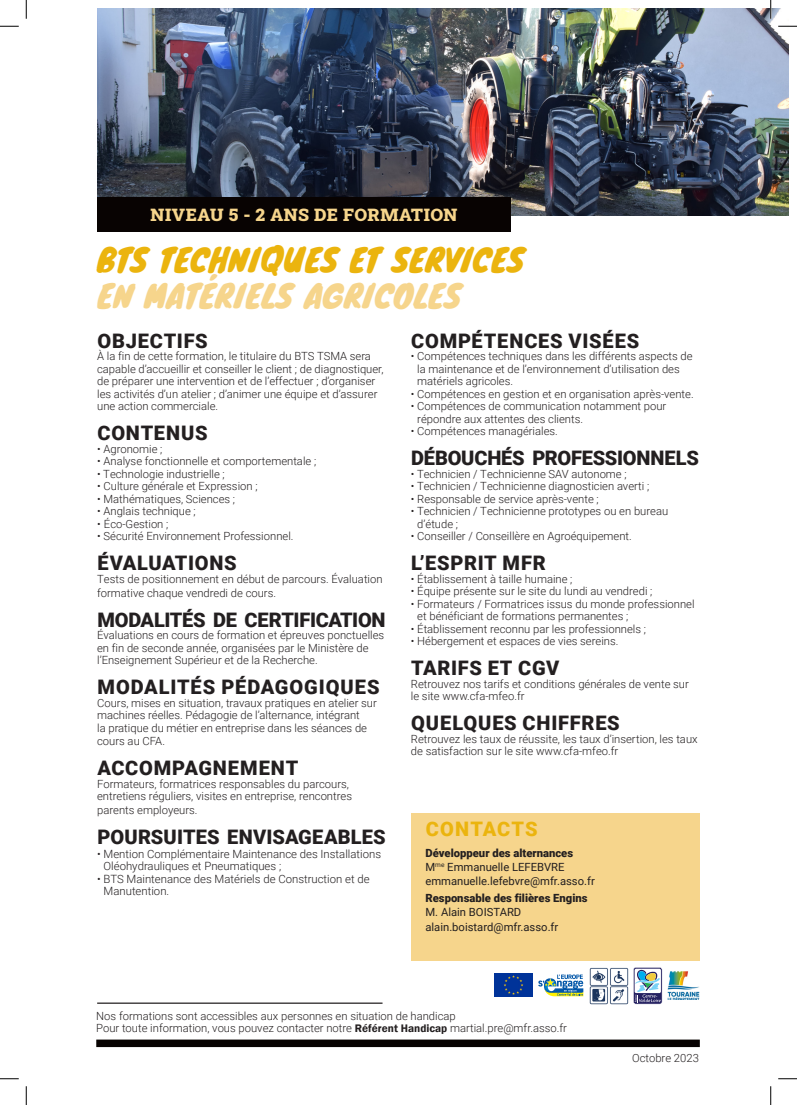
<style>
.page{position:relative;width:797px;height:1105px;background:#fff}
.page>*{position:absolute;margin:0;border:0;box-sizing:border-box;transform-origin:0 0}
.t1{font:31.25px "Knewave";letter-spacing:.005em;color:#ebb40e}
.t2{font:31.25px "Knewave";color:#f6d58c}
.texte_a_puce{font:900 20px "Roboto";letter-spacing:.03em;color:#231f20}
.texte_a_puce-2{font:900 20px "Roboto";letter-spacing:-.015em;color:#231f20}
.texte_a_puce-3{font:900 20px "Roboto";letter-spacing:.01em;color:#231f20}
.texte_a_puce-4{font:900 20px "Roboto";letter-spacing:-.01em;color:#231f20}
.t3{font:900 20px "Roboto";letter-spacing:.055em;color:#ebb40e}
.t4{font:900 17.5px "Roboto Slab";letter-spacing:.025em;color:#f6d58c}
.texte_a_puce-5{font:300 11.38px/12.5px "Roboto";color:#231f20}
.texte_a_puce-6{font:300 11.25px/12.5px "Roboto";color:#231f20}
.texte_a_puce-7{font:11.25px "Roboto";color:#231f20}
.texte_a_puce-8{font:900 11.25px "Roboto";color:#231f20}
.s1{font-family:"Franklin Gothic";font-weight:600}
</style>
<div class="page">
<img style="left:97px;top:9px;width:691px;height:207px">
<div style="left:97px;top:197px;width:414px;height:35px;background:#080302"></div>
<div style="left:96px;top:1039px;width:603px;height:8px;background:#080302"></div>
<div style="left:411px;top:813px;width:288px;height:148px;background:#f6d58c"></div>
<hr style="left:97px;top:1002px;width:285px;height:2px;background:#231f20">
<svg style="left:538px;top:974px;width:45px;height:22px"></svg>
<svg style="left:633px;top:967px;width:29px;height:37px"></svg>
<img style="left:667px;top:971px;width:32px;height:29px">
<img style="left:495px;top:973px;width:37px;height:23px">
<img style="left:589px;top:967px;width:40px;height:37px">
<svg style="left:0;top:25px;width:19px;height:2px"></svg>
<svg style="left:778px;top:25px;width:19px;height:2px"></svg>
<svg style="left:0;top:1078px;width:19px;height:1px"></svg>
<svg style="left:778px;top:1078px;width:19px;height:1px"></svg>
<svg style="left:25px;top:0;width:2px;height:19px"></svg>
<svg style="left:25px;top:1086px;width:2px;height:19px"></svg>
<svg style="left:770px;top:0;width:1px;height:19px"></svg>
<svg style="left:770px;top:1086px;width:1px;height:19px"></svg>
<p class="t4" style="left:151px;top:203px;width:308px">NIVEAU 5 - 2 ANS DE FORMATION</p>
<p class="t1" style="left:97px;top:235px;width:429px">BTS TECHNIQUES ET SERVICES</p>
<p class="t2" style="left:97px;top:271px;width:366px">EN MATÉRIELS AGRICOLES</p>
<p class="texte_a_puce" style="left:97px;top:327px;width:112px">OBJECTIFS</p>
<p class="texte_a_puce-6" style="left:97px;top:350px;width:288px">À la fin de cette formation, le titulaire du BTS TSMA sera capable d’accueillir et conseiller le client ; de diagnostiquer, de préparer une intervention et de l’effectuer ; d’organiser les activités d’un atelier ; d’animer une équipe et d’assurer une action commerciale.</p>
<p class="texte_a_puce" style="left:97px;top:419px;width:112px">CONTENUS</p>
<p class="texte_a_puce-6" style="left:97px;top:442px;width:67px">• Agronomie ;</p>
<p class="texte_a_puce-6" style="left:97px;top:455px;width:221px">• Analyse fonctionnelle et comportementale ;</p>
<p class="texte_a_puce-6" style="left:97px;top:467px;width:129px">• Technologie industrielle ;</p>
<p class="texte_a_puce-6" style="left:97px;top:480px;width:162px">• Culture générale et Expression ;</p>
<p class="texte_a_puce-6" style="left:97px;top:492px;width:139px">• Mathématiques, Sciences ;</p>
<p class="texte_a_puce-6" style="left:97px;top:505px;width:100px">• Anglais technique ;</p>
<p class="texte_a_puce-6" style="left:97px;top:517px;width:73px">• Éco-Gestion ;</p>
<p class="texte_a_puce-6" style="left:97px;top:530px;width:198px">• Sécurité Environnement Professionnel.</p>
<p class="texte_a_puce" style="left:97px;top:549px;width:141px">ÉVALUATIONS</p>
<p class="texte_a_puce-6" style="left:97px;top:572px;width:287px;line-height:13.8px">Tests de positionnement en début de parcours. Évaluation formative chaque vendredi de cours.</p>
<p class="texte_a_puce-2" style="left:97px;top:605px;width:290px">MODALITÉS DE CERTIFICATION</p>
<p class="texte_a_puce-6" style="left:97px;top:628px;width:288px">Évaluations en cours de formation et épreuves ponctuelles en fin de seconde année, organisées par le Ministère de l’Enseignement Supérieur et de la Recherche.</p>
<p class="texte_a_puce" style="left:97px;top:673px;width:283px">MODALITÉS PÉDAGOGIQUES</p>
<p class="texte_a_puce-6" style="left:97px;top:696px;width:281px">Cours, mises en situation, travaux pratiques en atelier sur machines réelles. Pédagogie de l’alternance, intégrant<br>la pratique du métier en entreprise dans les séances de</p>
<p class="texte_a_puce-6" style="left:97px;top:735px;width:69px">cours au CFA.</p>
<p class="texte_a_puce" style="left:97px;top:754px;width:202px">ACCOMPAGNEMENT</p>
<p class="texte_a_puce-6" style="left:97px;top:777px;width:253px">Formateurs, formatrices responsables du parcours,</p>
<p class="texte_a_puce-6" style="left:97px;top:789px;width:256px;line-height:13.8px">entretiens réguliers, visites en entreprise, rencontres parents employeurs.</p>
<p class="texte_a_puce-3" style="left:97px;top:823px;width:290px">POURSUITES ENVISAGEABLES</p>
<p class="texte_a_puce-5" style="left:104px;top:847px;width:279px;text-indent:-6px">• Mention Complémentaire Maintenance des Installations<br>Oléohydrauliques et Pneumatiques ;</p>
<p class="texte_a_puce-5" style="left:104px;top:872px;width:267px;text-indent:-6px">• BTS Maintenance des Matériels de Construction et de<br>Manutention.</p>
<p class="texte_a_puce" style="left:411px;top:327px;width:229px">COMPÉTENCES VISÉES</p>
<p class="texte_a_puce-6" style="left:417px;top:350px;width:277px;text-indent:-6px">• Compétences techniques dans les différents aspects de la maintenance et de l’environnement d’utilisation des matériels agricoles.</p>
<p class="texte_a_puce-6" style="left:411px;top:387px;width:284px">• Compétences en gestion et en organisation après-vente.</p>
<p class="texte_a_puce-6" style="left:417px;top:400px;width:251px;text-indent:-6px">• Compétences de communication notamment pour répondre aux attentes des clients.</p>
<p class="texte_a_puce-6" style="left:411px;top:425px;width:148px">• Compétences managériales.</p>
<p class="texte_a_puce-4" style="left:411px;top:444px;width:289px">DÉBOUCHÉS PROFESSIONNELS</p>
<p class="texte_a_puce-6" style="left:411px;top:467px;width:217px">• Technicien / Technicienne SAV autonome ;</p>
<p class="texte_a_puce-6" style="left:411px;top:480px;width:240px">• Technicien / Technicienne diagnosticien averti ;</p>
<p class="texte_a_puce-6" style="left:411px;top:492px;width:189px">• Responsable de service après-vente ;</p>
<p class="texte_a_puce-6" style="left:417px;top:505px;width:252px;text-indent:-6px">• Technicien / Technicienne prototypes ou en bureau d’étude ;</p>
<p class="texte_a_puce-6" style="left:411px;top:530px;width:222px">• Conseiller / Conseillère en Agroéquipement.</p>
<p class="texte_a_puce" style="left:411px;top:549px;width:136px">L’ESPRIT MFR</p>
<p class="texte_a_puce-6" style="left:411px;top:572px;width:163px">• Établissement à taille humaine ;</p>
<p class="texte_a_puce-6" style="left:411px;top:585px;width:243px">• Équipe présente sur le site du lundi au vendredi ;</p>
<p class="texte_a_puce-6" style="left:417px;top:597px;width:279px;text-indent:-6px">• Formateurs / Formatrices issus du monde professionnel et bénéficiant de formations permanentes ;</p>
<p class="texte_a_puce-6" style="left:411px;top:622px;width:236px">• Établissement reconnu par les professionnels ;</p>
<p class="texte_a_puce-6" style="left:411px;top:635px;width:209px">• Hébergement et espaces de vies sereins.</p>
<p class="texte_a_puce" style="left:411px;top:654px;width:149px">TARIFS ET CGV</p>
<p class="texte_a_puce-6" style="left:411px;top:677px;width:279px">Retrouvez nos tarifs et conditions générales de vente sur le site www.cfa-mfeo.fr</p>
<p class="texte_a_puce" style="left:411px;top:709px;width:210px">QUELQUES CHIFFRES</p>
<p class="texte_a_puce-6" style="left:411px;top:732px;width:288px">Retrouvez les taux de réussite, les taux d’insertion, les taux de satisfaction sur le site www.cfa-mfeo.fr</p>
<p class="t3" style="left:426px;top:815px;width:113px">CONTACTS</p>
<p class="texte_a_puce-8" style="left:425px;top:845px;width:149px">Développeur des alternances</p>
<p class="texte_a_puce-7" style="left:425px;top:859px;width:141px">M<sup>me</sup> Emmanuelle LEFEBVRE</p>
<p class="texte_a_puce-7" style="left:425px;top:873px;width:171px">emmanuelle.lefebvre@mfr.asso.fr</p>
<p class="texte_a_puce-8" style="left:425px;top:890px;width:164px">Responsable des filières Engins</p>
<p class="texte_a_puce-7" style="left:425px;top:904px;width:97px">M. Alain BOISTARD</p>
<p class="texte_a_puce-7" style="left:425px;top:919px;width:134px">alain.boistard@mfr.asso.fr</p>
<p class="texte_a_puce-6" style="left:96px;top:1009px;width:361px">Nos formations sont accessibles aux personnes en situation de handicap</p>
<p class="texte_a_puce-6" style="left:96px;top:1022px;width:472px">Pour toute information, vous pouvez contacter notre <span class="s1">Référent Handicap</span> martial.pre@mfr.asso.fr</p>
<p class="texte_a_puce-6" style="left:632px;top:1052px;width:68px">Octobre 2023</p>
</div>
